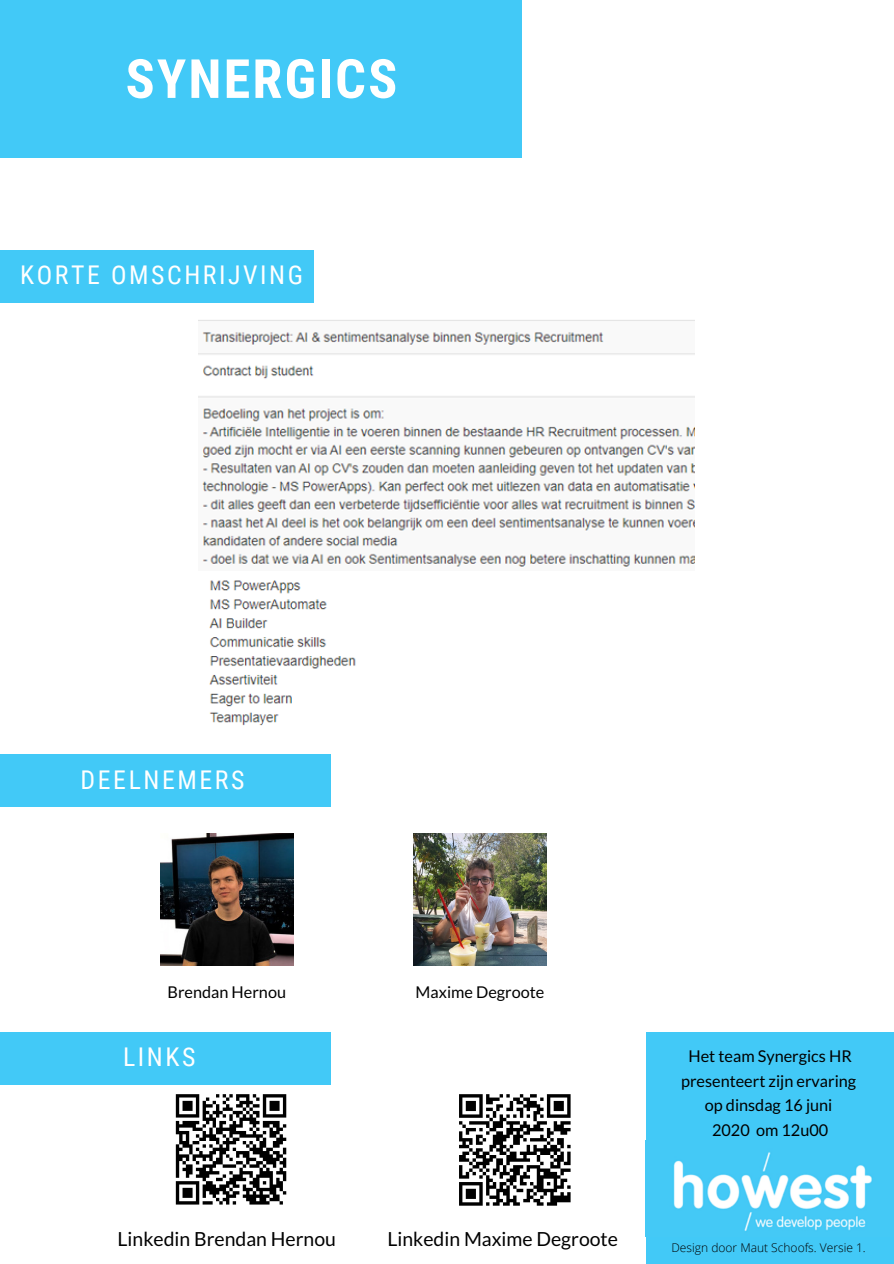
<style>
.page{position:relative;width:894px;height:1264px;background:#fff}
.page>*{position:absolute;margin:0;border:0;box-sizing:border-box;transform-origin:0 0}
.t1{font:700 54px "Roboto Condensed";letter-spacing:.04em;color:#fff}
.t2{font:25.8px "Roboto Condensed";letter-spacing:.1em;color:#fff}
.t3{font:19.5px "Lato";color:#000}
.t4{font:16.2px/24.8px "Lato";color:#000;text-align:center}
.t5{font:300 12px "Open Sans";color:#000}
</style>
<div class="page">
<div style="left:0;top:0;width:521px;height:158px;background:#42c9f7"></div>
<div style="left:0;top:754px;width:330px;height:53px;background:#42c9f7"></div>
<div style="left:0;top:250px;width:314px;height:53px;background:#42c9f7"></div>
<div style="left:0;top:1031px;width:330px;height:53px;background:#42c9f7"></div>
<img style="left:198px;top:320px;width:496px;height:247px">
<img style="left:209px;top:580px;width:147px;height:146px">
<img style="left:160px;top:833px;width:133px;height:132px">
<img style="left:413px;top:833px;width:133px;height:132px">
<svg style="left:459px;top:1094px;width:111px;height:111px"></svg>
<svg style="left:176px;top:1094px;width:110px;height:110px"></svg>
<div style="left:645px;top:1031px;width:248px;height:232px;background:#42c9f7"></div>
<img style="left:673px;top:1152px;width:199px;height:79px">
<h1 class="t1" style="left:125px;top:48px;width:273px">SYNERGICS</h1>
<h2 class="t2" style="left:20px;top:260px;width:284px">KORTE OMSCHRIJVING</h2>
<h2 class="t2" style="left:81px;top:765px;width:165px">DEELNEMERS</h2>
<p class="t4" style="left:167px;top:979px;width:120px">Brendan Hernou</p>
<p class="t4" style="left:415px;top:979px;width:130px">Maxime Degroote</p>
<h2 class="t2" style="left:123px;top:1041px;width:74px">LINKS</h2>
<p class="t3" style="left:118px;top:1226px;width:220px">Linkedin Brendan Hernou</p>
<p class="t3" style="left:387px;top:1226px;width:232px">Linkedin Maxime Degroote</p>
<p class="t4" style="left:680px;top:1043px;width:176px">Het team Synergics HR presenteert zijn ervaring op dinsdag 16 juni<br>2020 om 12u00</p>
<p class="t5" style="left:671px;top:1238px;width:196px">Design door Maut Schoofs. Versie 1.</p>
</div>
